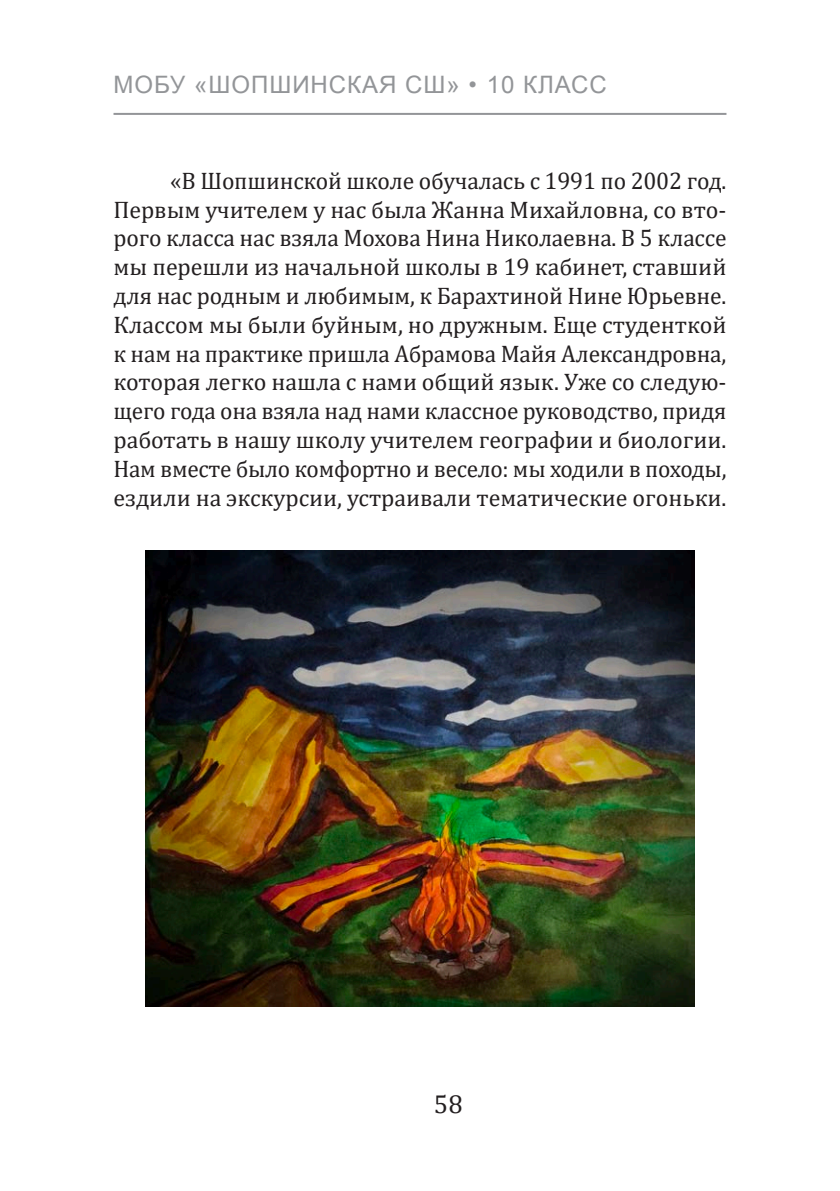
<style>
.page{position:relative;width:840px;height:1191px;background:#fff}
.page>*{position:absolute;margin:0;border:0;box-sizing:border-box;transform-origin:0 0}
.t1{font:26px "Cambria";color:#231f20}
.t2{font:24px/28.8px "Cambria";color:#231f20;text-align:justify}
.t3{font:24px "Arial";letter-spacing:.04em;color:#939598}
</style>
<div class="page">
<hr style="left:113px;top:113px;width:613px;height:2px;background:#939598">
<img style="left:145px;top:550px;width:549px;height:456px">
<p class="t3" style="left:113px;top:69px;width:494px">МОБУ «ШОПШИНСКАЯ СШ» • 10 КЛАСС</p>
<p class="t2" style="left:113px;top:166px;width:614px;text-indent:57px">«В Шопшинской школе обучалась с 1991 по 2002 год.<br>Первым учителем у нас была Жанна Михайловна, со вто&shy;рого класса нас взяла Мохова Нина Николаевна. В 5 классе мы перешли из начальной школы в 19 кабинет, ставший для нас родным и любимым, к Барахтиной Нине Юрьевне.<br>Классом мы были буйным, но дружным. Еще студенткой к нам на практике пришла Абрамова Майя Александровна, которая легко нашла с нами общий язык. Уже со следую&shy;щего года она взяла над нами классное руководство, придя работать в нашу школу учителем географии и биологии.<br>Нам вместе было комфортно и весело: мы ходили в походы, ездили на экскурсии, устраивали тематические огоньки.</p>
<p class="t1" style="left:433px;top:1088px;width:30px">58</p>
</div>
